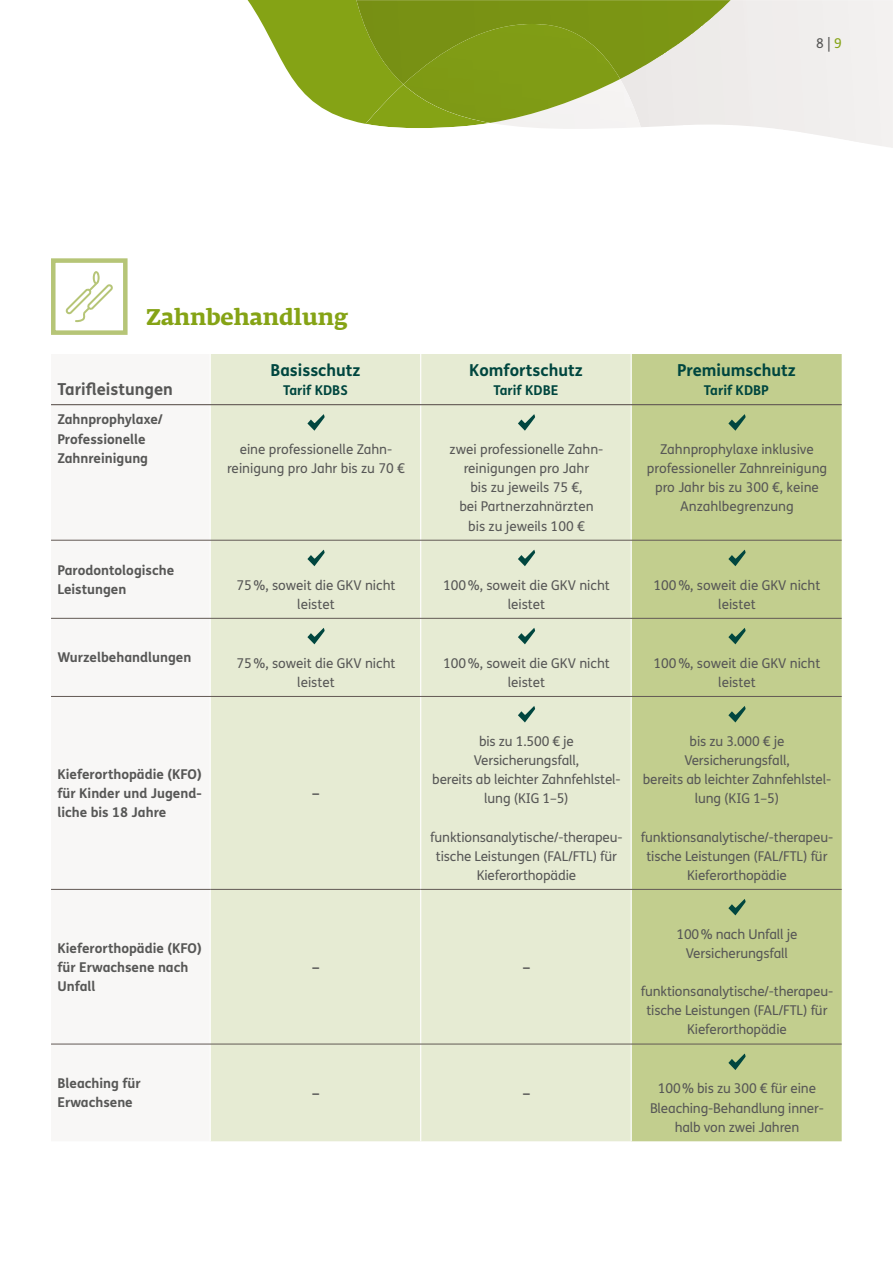
<style>
.page{position:relative;width:893px;height:1263px;background:#fff}
.page>*{position:absolute;margin:0;border:0;box-sizing:border-box;transform-origin:0 0}
.t1{font:700 22.5px "Fedra Serif A Pro";color:#85a315}
.t2{font:700 16.5px "FS Me";color:#00463f}
.t3{font:700 16.5px "FS Me";color:#575756}
.t4{font:13.5px/19.2px "FS Me";letter-spacing:-.01em;color:#575756;text-align:center}
.t5{font:700 13.5px/19.2px "FS Me";color:#575756}
.t6{font:700 13.5px "FS Me";color:#00463f}
.s1{color:#85a315}
</style>
<div class="page">
<svg style="left:247px;top:0;width:646px;height:148px"></svg>
<img style="left:403px;top:24px;width:217px;height:99px">
<svg style="left:65px;top:271px;width:48px;height:51px"></svg>
<div style="left:51px;top:258px;width:77px;height:77px;border:5px solid #b6c577"></div>
<div style="left:51px;top:405px;width:159px;height:639px;background:#f8f7f6"></div>
<div style="left:211px;top:354px;width:420px;height:787px;background:#e6ebd3"></div>
<div style="left:632px;top:354px;width:210px;height:787px;background:#c2ce8e"></div>
<hr style="left:420px;top:354px;width:1px;height:50px;background:#fff">
<hr style="left:420px;top:405px;width:1px;height:135px;background:#fff">
<hr style="left:420px;top:540px;width:1px;height:78px;background:#fff">
<hr style="left:420px;top:619px;width:1px;height:77px;background:#fff">
<hr style="left:420px;top:697px;width:1px;height:192px;background:#fff">
<hr style="left:420px;top:890px;width:1px;height:154px;background:#fff">
<hr style="left:420px;top:1044px;width:1px;height:97px;background:#fff">
<hr style="left:51px;top:404px;width:791px;height:1px;background:#625954">
<hr style="left:51px;top:540px;width:791px;height:1px;background:#625954">
<hr style="left:51px;top:618px;width:791px;height:1px;background:#625954">
<hr style="left:51px;top:1044px;width:791px;height:1px;background:#625954">
<hr style="left:51px;top:696px;width:791px;height:1px;background:#625954">
<hr style="left:51px;top:889px;width:159px;height:1px;background:#625954">
<hr style="left:421px;top:889px;width:421px;height:1px;background:#625954">
<hr style="left:210px;top:889px;width:211px;height:1px;background:#625954">
<svg style="left:307px;top:414px;width:18px;height:17px"></svg>
<svg style="left:518px;top:414px;width:17px;height:17px"></svg>
<svg style="left:728px;top:414px;width:18px;height:17px"></svg>
<svg style="left:307px;top:549px;width:18px;height:17px"></svg>
<svg style="left:518px;top:549px;width:17px;height:17px"></svg>
<svg style="left:728px;top:549px;width:18px;height:17px"></svg>
<svg style="left:307px;top:628px;width:18px;height:16px"></svg>
<svg style="left:518px;top:628px;width:17px;height:16px"></svg>
<svg style="left:728px;top:628px;width:18px;height:16px"></svg>
<svg style="left:518px;top:706px;width:17px;height:16px"></svg>
<svg style="left:728px;top:706px;width:18px;height:16px"></svg>
<svg style="left:728px;top:899px;width:18px;height:16px"></svg>
<svg style="left:728px;top:1053px;width:18px;height:17px"></svg>
<h1 class="t1" style="left:146px;top:307px;width:204px">Zahnbehandlung</h1>
<p class="t3" style="left:57px;top:382px;width:117px">Tarifleistungen</p>
<p class="t2" style="left:270px;top:363px;width:91px">Basisschutz</p>
<p class="t6" style="left:283px;top:385px;width:66px">Tarif KDBS</p>
<p class="t4" style="left:816px;top:34px;width:27px">8 | <span class="s1">9</span></p>
<p class="t2" style="left:469px;top:363px;width:115px">Komfortschutz</p>
<p class="t6" style="left:493px;top:385px;width:67px">Tarif KDBE</p>
<p class="t2" style="left:677px;top:363px;width:120px">Premiumschutz</p>
<p class="t6" style="left:704px;top:385px;width:67px">Tarif KDBP</p>
<p class="t5" style="left:57px;top:411px;width:107px">Zahnprophylaxe/<br>Professionelle<br>Zahnreinigung</p>
<p class="t5" style="left:57px;top:561px;width:118px">Parodontologische<br>Leistungen</p>
<p class="t4" style="left:227px;top:440px;width:179px">eine professionelle Zahn&shy;reinigung pro Jahr bis zu 70 €</p>
<p class="t4" style="left:450px;top:440px;width:155px">zwei professionelle Zahn&shy;reinigungen pro Jahr<br>bis zu jeweils 75 €,<br>bei Partnerzahnärzten bis zu jeweils 100 €</p>
<p class="t4" style="left:647px;top:440px;width:182px">Zahnprophylaxe inklusive professioneller Zahnreinigung pro Jahr bis zu 300 €, keine<br>Anzahlbegrenzung</p>
<p class="t4" style="left:236px;top:576px;width:161px">75 %, soweit die GKV nicht leistet</p>
<p class="t4" style="left:443px;top:576px;width:168px">100 %, soweit die GKV nicht leistet</p>
<p class="t4" style="left:654px;top:576px;width:168px">100 %, soweit die GKV nicht leistet</p>
<p class="t5" style="left:57px;top:649px;width:135px">Wurzelbehandlungen</p>
<p class="t4" style="left:236px;top:654px;width:161px">75 %, soweit die GKV nicht leistet</p>
<p class="t4" style="left:443px;top:654px;width:168px">100 %, soweit die GKV nicht leistet</p>
<p class="t4" style="left:654px;top:654px;width:168px">100 %, soweit die GKV nicht leistet</p>
<p class="t5" style="left:57px;top:765px;width:146px;text-align:justify">Kieferorthopädie (KFO) für Kinder und Jugend&shy;liche bis 18 Jahre</p>
<p class="t5" style="left:57px;top:939px;width:146px">Kieferorthopädie (KFO) für Erwachsene nach<br>Unfall</p>
<p class="t5" style="left:57px;top:1075px;width:85px">Bleaching für<br>Erwachsene</p>
<p class="t5" style="left:313px;top:785px;width:8px">–</p>
<p class="t4" style="left:432px;top:732px;width:190px">bis zu 1.500 € je<br>Versicherungsfall,<br>bereits ab leichter Zahnfehlstel&shy;lung (KIG 1–5)</p>
<p class="t4" style="left:430px;top:828px;width:194px">funktionsanalytische/-therapeu&shy;tische Leistungen (FAL/FTL) für<br>Kieferorthopädie</p>
<p class="t5" style="left:313px;top:958px;width:8px">–</p>
<p class="t5" style="left:523px;top:958px;width:8px">–</p>
<p class="t4" style="left:643px;top:732px;width:190px">bis zu 3.000 € je<br>Versicherungsfall,<br>bereits ab leichter Zahnfehlstel&shy;lung (KIG 1–5)</p>
<p class="t4" style="left:641px;top:828px;width:194px">funktionsanalytische/-therapeu&shy;tische Leistungen (FAL/FTL) für<br>Kieferorthopädie</p>
<p class="t4" style="left:676px;top:925px;width:123px">100 % nach Unfall je<br>Versicherungsfall</p>
<p class="t4" style="left:641px;top:982px;width:194px">funktionsanalytische/-therapeu&shy;tische Leistungen (FAL/FTL) für<br>Kieferorthopädie</p>
<p class="t5" style="left:313px;top:1084px;width:8px">–</p>
<p class="t5" style="left:523px;top:1084px;width:8px">–</p>
<p class="t4" style="left:650px;top:1080px;width:175px">100 % bis zu 300 € für eine<br>Bleaching-Behandlung inner&shy;halb von zwei Jahren</p>
</div>
